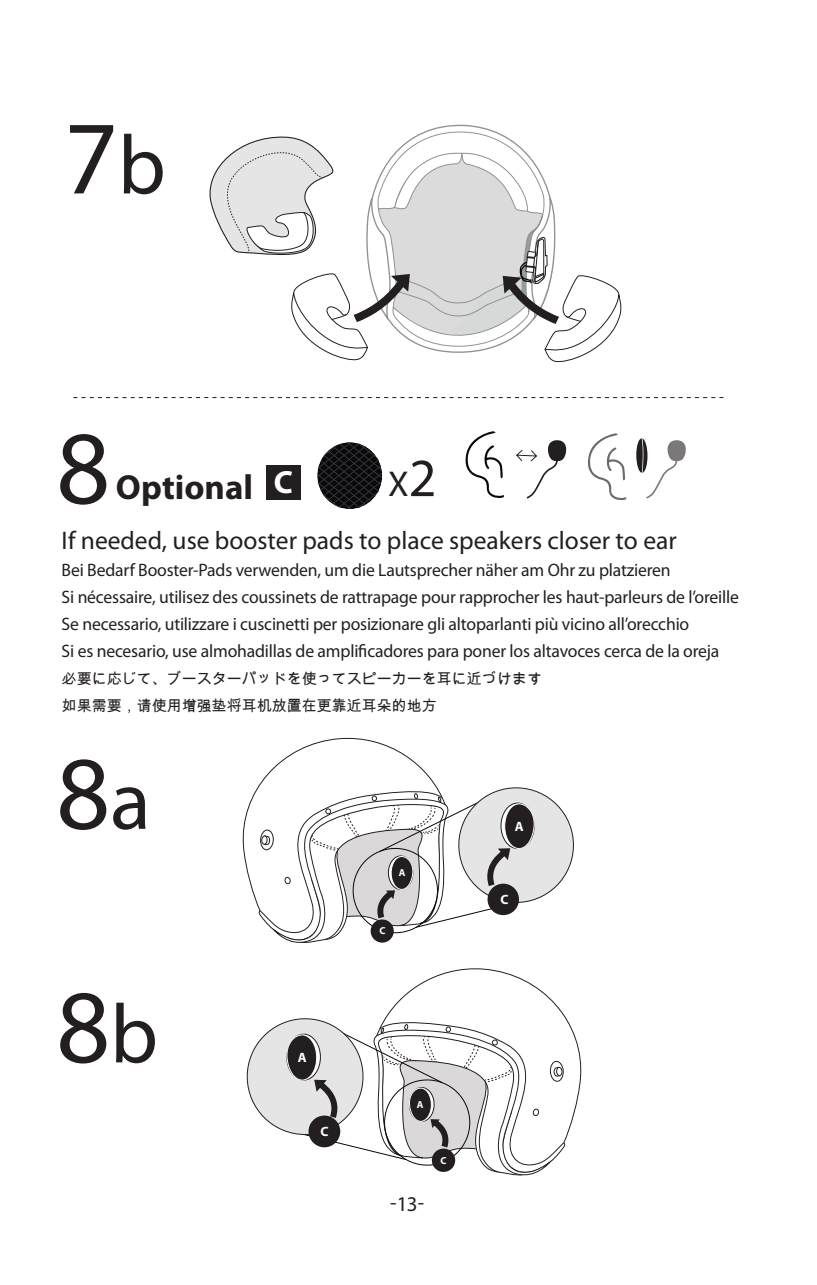
<style>
.page{position:relative;width:817px;height:1285px;background:#fff}
.page>*{position:absolute;margin:0;border:0;box-sizing:border-box;transform-origin:0 0}
.t1{font:105px "Myriad Pro";color:#231f20}
.t2{font:84px "Myriad Pro";color:#231f20}
.t3{font:54px "Myriad Pro";color:#231f20}
.t4{font:700 34.8px "Myriad Pro";color:#231f20}
.t5{font:700 32.1px "Myriad Pro";color:#fff}
.t6{font:25.5px "Myriad Pro";color:#231f20}
.t7{font:21px "Myriad Pro";color:#231f20}
.t8{font:18px/27px "Myriad Pro";letter-spacing:-.01em;color:#231f20}
.t9{font:15px/27px "Arial Unicode MS";color:#231f20}
.t10{font:700 13.5px "Myriad Pro";color:#fff}
.t11{font:700 10.2px "Myriad Pro";color:#fff}
.s1{font-size:105px}
.s2{font-size:36px}
</style>
<div class="page">
<svg style="left:73px;top:397px;width:650px;height:1px"></svg>
<svg style="left:465px;top:431px;width:39px;height:67px"></svg>
<svg style="left:516px;top:440px;width:50px;height:59px"></svg>
<svg style="left:242px;top:737px;width:192px;height:177px"></svg>
<svg style="left:259px;top:782px;width:315px;height:161px"></svg>
<div style="left:487px;top:883px;width:32px;height:31px;background:#231f20;border-radius:50%"></div>
<div style="left:370px;top:919px;width:23px;height:23px;background:#231f20;border-radius:50%"></div>
<div style="left:396px;top:866px;width:11px;height:11px;background:#231f20"></div>
<div style="left:512px;top:818px;width:14px;height:15px;background:#231f20"></div>
<svg style="left:389px;top:968px;width:193px;height:180px"></svg>
<svg style="left:246px;top:1012px;width:318px;height:164px"></svg>
<div style="left:308px;top:1115px;width:32px;height:32px;background:#231f20;border-radius:50%"></div>
<div style="left:432px;top:1148px;width:23px;height:23px;background:#231f20;border-radius:50%"></div>
<div style="left:415px;top:1098px;width:11px;height:11px;background:#231f20"></div>
<div style="left:294px;top:1049px;width:15px;height:15px;background:#231f20"></div>
<div style="left:266px;top:465px;width:34px;height:34px;background:#231f20"></div>
<svg style="left:317px;top:442px;width:65px;height:67px"></svg>
<svg style="left:588px;top:433px;width:38px;height:67px"></svg>
<svg style="left:636px;top:438px;width:49px;height:61px"></svg>
<svg style="left:209px;top:130px;width:413px;height:233px"></svg>
<h2 class="t2" style="left:64px;top:113px;width:103px">b<span class="s1">7</span></h2>
<h1 class="t1" style="left:56px;top:403px;width:55px">8</h1>
<h3 class="t3" style="left:388px;top:444px;width:50px">2<span class="s2">X</span></h3>
<h3 class="t5" style="left:274px;top:461px;width:21px">C</h3>
<h3 class="t6" style="left:62px;top:524px;width:616px">If needed, use booster pads to place speakers closer to ear</h3>
<p class="t8" style="left:62px;top:555px;width:678px">Bei Bedarf Booster-Pads verwenden, um die Lautsprecher näher am Ohr zu platzieren<br>Si nécessaire, utilisez des coussinets de rattrapage pour rapprocher les haut-parleurs de ’loreille Se necessario, utilizzare i cuscinetti per posizionare gli altoparlanti più vicino all’orecchio<br>Si es necesario, use almohadillas de amplificadores para poner los altavoces cerca de la oreja</p>
<p class="t9" style="left:62px;top:664px;width:482px">必要に応じて、ブースターパッドを使ってスピーカーを耳に近づけます如果需要，请使用增强垫将耳机放置在更靠近耳朵的地方</p>
<h3 class="t4" style="left:116px;top:464px;width:138px">Optional</h3>
<h2 class="t2" style="left:56px;top:748px;width:96px">a<span class="s1">8</span></h2>
<h2 class="t2" style="left:56px;top:982px;width:103px">b<span class="s1">8</span></h2>
<p class="t10" style="left:298px;top:1048px;width:10px">A</p>
<p class="t10" style="left:320px;top:1121px;width:10px">C</p>
<p class="t11" style="left:398px;top:865px;width:8px">A</p>
<p class="t11" style="left:379px;top:924px;width:8px">C</p>
<p class="t11" style="left:417px;top:1097px;width:8px">A</p>
<p class="t7" style="left:390px;top:1190px;width:36px">-13-</p>
<p class="t11" style="left:440px;top:1153px;width:8px">C</p>
<p class="t10" style="left:515px;top:817px;width:10px">A</p>
<p class="t10" style="left:500px;top:890px;width:10px">C</p>
</div>
